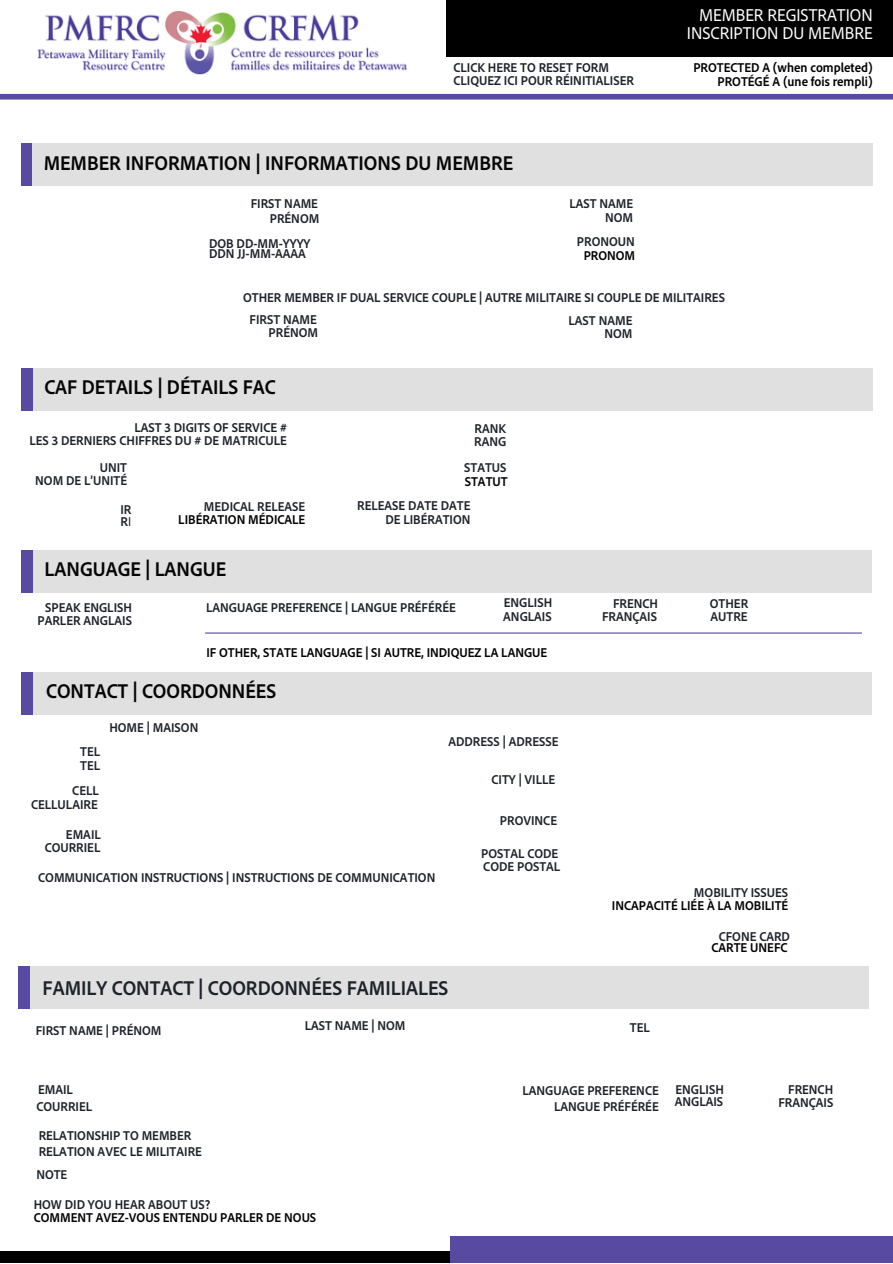
<style>
.page{position:relative;width:893px;height:1264px;background:#fff}
.page>*{position:absolute;margin:0;border:0;box-sizing:border-box;transform-origin:0 0}
.t1{font:700 semi-condensed 21px "Adobe Clean";color:#050505}
.t2{font:700 semi-condensed 21px "Adobe Clean";color:#1e232b}
.t3{font:semi-condensed 18px/18px "Adobe Clean";color:#fff;text-align:right}
.t4{font:700 semi-condensed 13.5px/13.5px "Adobe Clean";color:#1e232b;text-align:right}
.t5{font:700 semi-condensed 13.5px/13.5px "Adobe Clean";color:#000;text-align:right}
.s1{font-weight:400}
</style>
<div class="page">
<div style="left:446px;top:0;width:446px;height:57px;background:#000"></div>
<div style="left:0;top:1251px;width:892px;height:11px;background:#000"></div>
<div style="left:450px;top:1236px;width:442px;height:26px;background:#574aa0"></div>
<img style="left:37px;top:12px;width:370px;height:63px">
<div style="left:21px;top:143px;width:24px;height:43px;background:#574aa0"></div>
<div style="left:33px;top:143px;width:839px;height:43px;background:#e0e0e0"></div>
<div style="left:21px;top:368px;width:24px;height:43px;background:#574aa0"></div>
<div style="left:33px;top:368px;width:839px;height:43px;background:#e0e0e0"></div>
<div style="left:21px;top:550px;width:24px;height:43px;background:#574aa0"></div>
<div style="left:33px;top:550px;width:838px;height:43px;background:#e0e0e0"></div>
<div style="left:21px;top:671px;width:24px;height:43px;background:#574aa0"></div>
<div style="left:33px;top:671px;width:838px;height:43px;background:#e0e0e0"></div>
<div style="left:18px;top:966px;width:24px;height:43px;background:#574aa0"></div>
<div style="left:30px;top:966px;width:838px;height:43px;background:#e0e0e0"></div>
<div style="left:0;top:94px;width:892px;height:6px;background:#574aa0"></div>
<hr style="left:205px;top:632px;width:656px;height:1px;background:#574aa0">
<p class="t4" style="left:453px;top:60px;width:182px;text-align:left">CLICK HERE TO RESET FORM<br>CLIQUEZ ICI POUR RÉINITIALISER</p>
<h1 class="t1" style="left:44px;top:149px;width:471px">MEMBER INFORMATION | INFORMATIONS DU MEMBRE</h1>
<p class="t4" style="left:251px;top:195px;width:70px;line-height:15.5px">FIRST NAME<br>PRÉNOM</p>
<p class="t4" style="left:569px;top:196px;width:65px">LAST NAME<br>NOM</p>
<h2 class="t3" style="left:687px;top:5px;width:187px">MEMBER REGISTRATION<br>INSCRIPTION DU MEMBRE</h2>
<p class="t5" style="left:693px;top:61px;width:181px">PROTECTED A (when completed)<br>PROTÉGÉ A (une fois rempli)</p>
<p class="t4" style="left:577px;top:234px;width:59px">PRONOUN</p>
<p class="t5" style="left:583px;top:248px;width:53px">PRONOM</p>
<p class="t4" style="left:209px;top:237px;width:103px;line-height:10.6px;text-align:left">DOB DD-MM-YYYY<br>DDN JJ-MM-AAAA</p>
<p class="t4" style="left:243px;top:290px;width:483px">OTHER MEMBER IF DUAL SERVICE COUPLE | AUTRE MILITAIRE SI COUPLE DE MILITAIRES</p>
<p class="t4" style="left:249px;top:312px;width:70px">FIRST NAME<br>PRÉNOM</p>
<p class="t4" style="left:568px;top:313px;width:65px">LAST NAME<br>NOM</p>
<h1 class="t1" style="left:44px;top:373px;width:233px">CAF DETAILS | DÉTAILS FAC</h1>
<p class="t4" style="left:29px;top:420px;width:259px">LAST 3 DIGITS OF SERVICE #<br>LES 3 DERNIERS CHIFFRES DU # DE MATRICULE</p>
<p class="t4" style="left:35px;top:460px;width:93px">UNIT<br>NOM DE L’UNITÉ</p>
<p class="t4" style="left:474px;top:421px;width:34px;text-align:left">RANK<br>RANG</p>
<p class="t4" style="left:464px;top:460px;width:44px">STATUS</p>
<p class="t5" style="left:465px;top:474px;width:44px">STATUT</p>
<p class="t4" style="left:120px;top:503px;width:13px;line-height:11.6px;text-align:left">IR<br>R<span class="s1">I</span></p>
<p class="t4" style="left:357px;top:498px;width:115px">RELEASE DATE DATE<br>DE LIBÉRATION</p>
<p class="t4" style="left:204px;top:499px;width:103px">MEDICAL RELEASE</p>
<p class="t5" style="left:178px;top:512px;width:128px">LIBÉRATION MÉDICALE</p>
<h1 class="t1" style="left:45px;top:555px;width:183px">LANGUAGE | LANGUE</h1>
<p class="t4" style="left:206px;top:600px;width:251px">LANGUAGE PREFERENCE | LANGUE PRÉFÉRÉE</p>
<p class="t4" style="left:503px;top:595px;width:50px;text-align:left">ENGLISH<br>ANGLAIS</p>
<p class="t4" style="left:709px;top:596px;width:40px;text-align:left">OTHER<br>AUTRE</p>
<p class="t5" style="left:206px;top:645px;width:342px">IF OTHER, STATE LANGUAGE | SI AUTRE, INDIQUEZ LA LANGUE</p>
<h1 class="t1" style="left:46px;top:677px;width:232px">CONTACT | COORDONNÉES</h1>
<p class="t4" style="left:109px;top:720px;width:90px">HOME | MAISON</p>
<p class="t4" style="left:448px;top:734px;width:112px">ADDRESS | ADRESSE</p>
<p class="t4" style="left:491px;top:772px;width:65px">CITY | VILLE</p>
<p class="t4" style="left:500px;top:813px;width:59px">PROVINCE</p>
<p class="t4" style="left:481px;top:847px;width:81px;line-height:12px;text-align:left">POSTAL CODE<br>CODE POSTAL</p>
<p class="t4" style="left:694px;top:885px;width:96px">MOBILITY ISSUES</p>
<p class="t5" style="left:612px;top:898px;width:178px">INCAPACITÉ LIÉE À LA MOBILITÉ</p>
<p class="t4" style="left:718px;top:929px;width:73px">CFONE CARD</p>
<p class="t5" style="left:711px;top:940px;width:77px">CARTE UNEFC</p>
<p class="t4" style="left:37px;top:600px;width:96px;text-align:center">SPEAK ENGLISH<br>PARLER ANGLAIS</p>
<p class="t4" style="left:602px;top:596px;width:58px">FRENCH<br>FRANÇAIS</p>
<p class="t4" style="left:80px;top:743px;width:21px;line-height:14.4px;text-align:left">TEL<br>TEL</p>
<p class="t4" style="left:31px;top:783px;width:69px">CELL<br>CELLULAIRE</p>
<p class="t4" style="left:45px;top:826px;width:58px">EMAIL<br>COURRIEL</p>
<p class="t4" style="left:38px;top:869px;width:398px">COMMUNICATION INSTRUCTIONS | INSTRUCTIONS DE COMMUNICATION</p>
<h1 class="t2" style="left:43px;top:974px;width:407px">FAMILY CONTACT | COORDONNÉES FAMILIALES</h1>
<p class="t4" style="left:305px;top:1018px;width:102px">LAST NAME | NOM</p>
<p class="t4" style="left:36px;top:1022px;width:127px">FIRST NAME | PRÉNOM</p>
<p class="t4" style="left:36px;top:1080px;width:57px;line-height:17.4px;text-align:left">EMAIL<br>COURRIEL</p>
<p class="t4" style="left:39px;top:1127px;width:165px;line-height:16.2px;text-align:left">RELATIONSHIP TO MEMBER<br>RELATION AVEC LE MILITAIRE</p>
<p class="t4" style="left:36px;top:1167px;width:32px">NOTE</p>
<p class="t4" style="left:34px;top:1196px;width:178px">HOW DID YOU HEAR ABOUT US?</p>
<p class="t5" style="left:34px;top:1210px;width:284px">COMMENT AVEZ-VOUS ENTENDU PARLER DE NOUS</p>
<p class="t4" style="left:630px;top:1020px;width:21px">TEL</p>
<p class="t4" style="left:522px;top:1083px;width:203px">LANGUAGE PREFERENCE ENGLISH</p>
<p class="t4" style="left:788px;top:1082px;width:46px">FRENCH</p>
<p class="t4" style="left:674px;top:1094px;width:50px">ANGLAIS</p>
<p class="t4" style="left:778px;top:1095px;width:56px">FRANÇAIS</p>
<p class="t4" style="left:554px;top:1099px;width:106px">LANGUE PRÉFÉRÉE</p>
</div>
